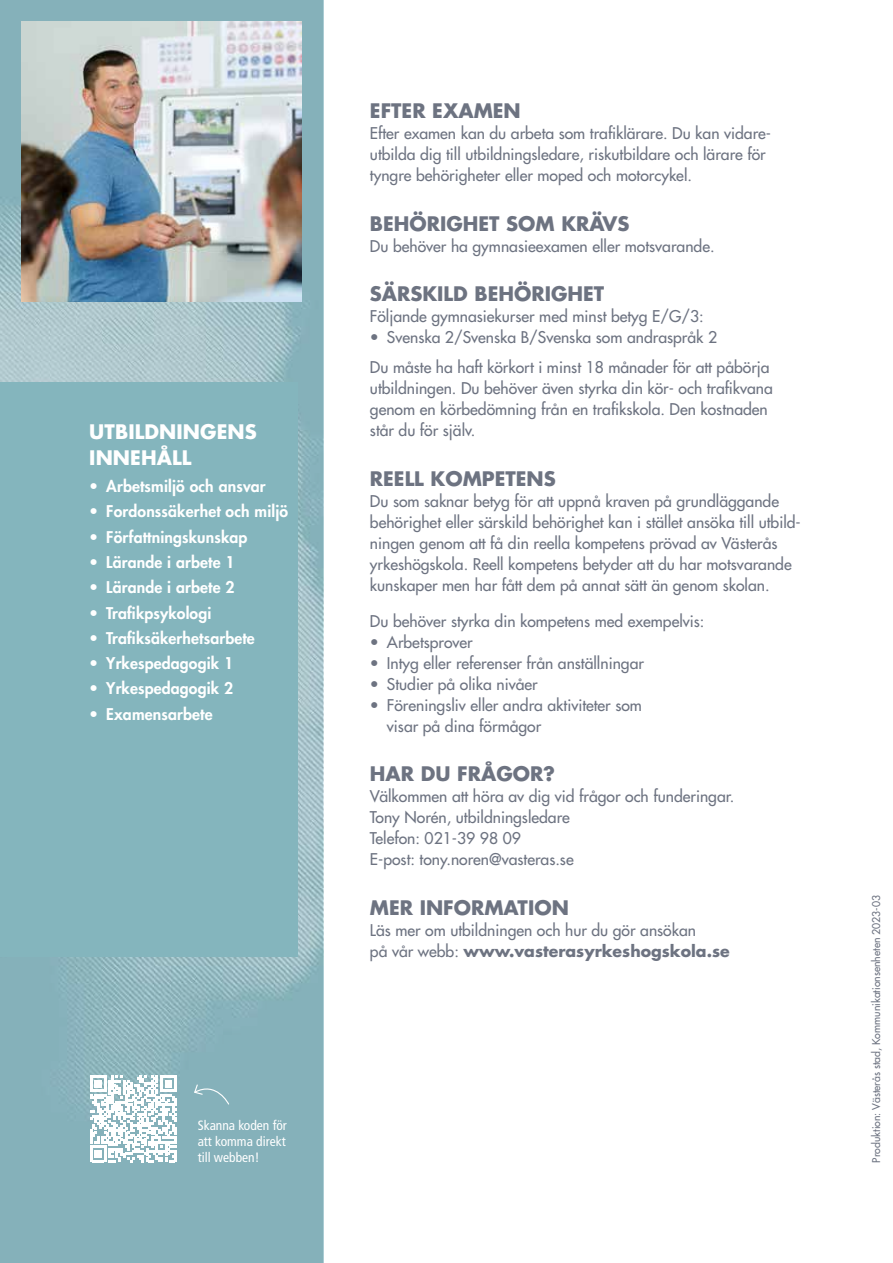
<style>
.page{position:relative;width:893px;height:1263px;background:#fff}
.page>*{position:absolute;margin:0;border:0;box-sizing:border-box;transform-origin:0 0}
.t1{font:700 19.5px "Futura Std";color:#6d7381}
.t2{font:700 19.5px/25.5px "Futura Std";letter-spacing:.005em;color:#fff}
.t3{font:500 15.75px/21px "Futura Std";color:#6d7381}
.t4{font:800 15.75px "Futura Std";letter-spacing:.01em;color:#fff}
.t5{font:condensed 13.5px/16.2px "Frutiger LT Std";color:#fff;text-align:justify}
.t6{font:500 10.5px "Futura Std";color:#6d7381}
.s1{font-weight:700}
</style>
<div class="page">
<img style="left:0;top:0;width:323px;height:1263px">
<div style="left:0;top:383px;width:298px;height:574px;background:#84b5bd"></div>
<img style="left:21px;top:21px;width:281px;height:281px">
<svg style="left:193px;top:1080px;width:37px;height:25px"></svg>
<svg style="left:90px;top:1075px;width:87px;height:87px"></svg>
<p class="t2" style="left:89px;top:419px;width:169px">UTBILDNINGENS<br>INNEHÅLL</p>
<p class="t4" style="left:89px;top:476px;width:178px">• Arbetsmiljö och ansvar</p>
<p class="t4" style="left:89px;top:502px;width:200px">• Fordonssäkerhet och miljö</p>
<p class="t4" style="left:89px;top:527px;width:160px">• Författningskunskap</p>
<p class="t4" style="left:89px;top:552px;width:147px">• Lärande i arbete 1</p>
<p class="t4" style="left:89px;top:577px;width:147px">• Lärande i arbete 2</p>
<p class="t4" style="left:89px;top:603px;width:124px">• Trafikpsykologi</p>
<p class="t4" style="left:89px;top:628px;width:167px">• Trafiksäkerhetsarbete</p>
<p class="t4" style="left:89px;top:653px;width:145px">• Yrkespedagogik 1</p>
<p class="t4" style="left:89px;top:679px;width:145px">• Yrkespedagogik 2</p>
<p class="t4" style="left:89px;top:704px;width:125px">• Examensarbete</p>
<p class="t5" style="left:198px;top:1117px;width:91px">Skanna koden för att komma direkt till webben!</p>
<p class="t1" style="left:370px;top:98px;width:152px">EFTER EXAMEN</p>
<p class="t3" style="left:370px;top:123px;width:403px">Efter examen kan du arbeta som trafiklärare. Du kan vidare&shy;utbilda dig till utbildningsledare, riskutbildare och lärare för tyngre behörigheter eller moped och motorcykel.</p>
<p class="t1" style="left:370px;top:210px;width:261px">BEHÖRIGHET SOM KRÄVS</p>
<p class="t3" style="left:370px;top:235px;width:346px">Du behöver ha gymnasieexamen eller motsvarande.</p>
<p class="t1" style="left:370px;top:281px;width:236px">SÄRSKILD BEHÖRIGHET</p>
<p class="t3" style="left:370px;top:306px;width:335px">Följande gymnasiekurser med minst betyg E/G/3:</p>
<p class="t3" style="left:370px;top:322px;width:401px;line-height:30px">• Svenska 2/Svenska B/Svenska som andraspråk 2<br>Du måste ha haft körkort i minst 18 månader för att påbörja</p>
<p class="t3" style="left:370px;top:378px;width:404px">utbildningen. Du behöver även styrka din kör- och trafikvana genom en körbedömning från en trafikskola. Den kostnaden står du för själv.</p>
<p class="t1" style="left:370px;top:465px;width:187px">REELL KOMPETENS</p>
<p class="t3" style="left:370px;top:490px;width:432px">Du som saknar betyg för att uppnå kraven på grundläggande behörighet eller särskild behörighet kan i stället ansöka till utbild&shy;ningen genom att få din reella kompetens prövad av Västerås yrkeshögskola. Reell kompetens betyder att du har motsvarande kunskaper men har fått dem på annat sätt än genom skolan.</p>
<p class="t3" style="left:370px;top:610px;width:336px">Du behöver styrka din kompetens med exempelvis:</p>
<p class="t3" style="left:370px;top:631px;width:104px">• Arbetsprover</p>
<p class="t3" style="left:370px;top:652px;width:276px">• Intyg eller referenser från anställningar</p>
<p class="t3" style="left:370px;top:673px;width:169px">• Studier på olika nivåer</p>
<p class="t3" style="left:387px;top:694px;width:257px;text-indent:-17px">• Föreningsliv eller andra aktiviteter som visar på dina förmågor</p>
<p class="t1" style="left:370px;top:761px;width:186px">HAR DU FRÅGOR?</p>
<p class="t3" style="left:370px;top:786px;width:366px">Välkommen att höra av dig vid frågor och funderingar.<br>Tony Norén, utbildningsledare<br>Telefon: 021-39 98 09<br>E-post: tony.noren@vasteras.se</p>
<p class="t1" style="left:370px;top:894px;width:200px">MER INFORMATION</p>
<p class="t3" style="left:370px;top:919px;width:361px">Läs mer om utbildningen och hur du gör ansökan<br>på vår webb: <span class="s1">www.vasterasyrkeshogskola.se</span></p>
<p class="t6" style="left:869px;top:1162px;width:269px;rotate:-90deg">Produktion: Västerås stad, Kommunikationsenheten 2023-03</p>
</div>
